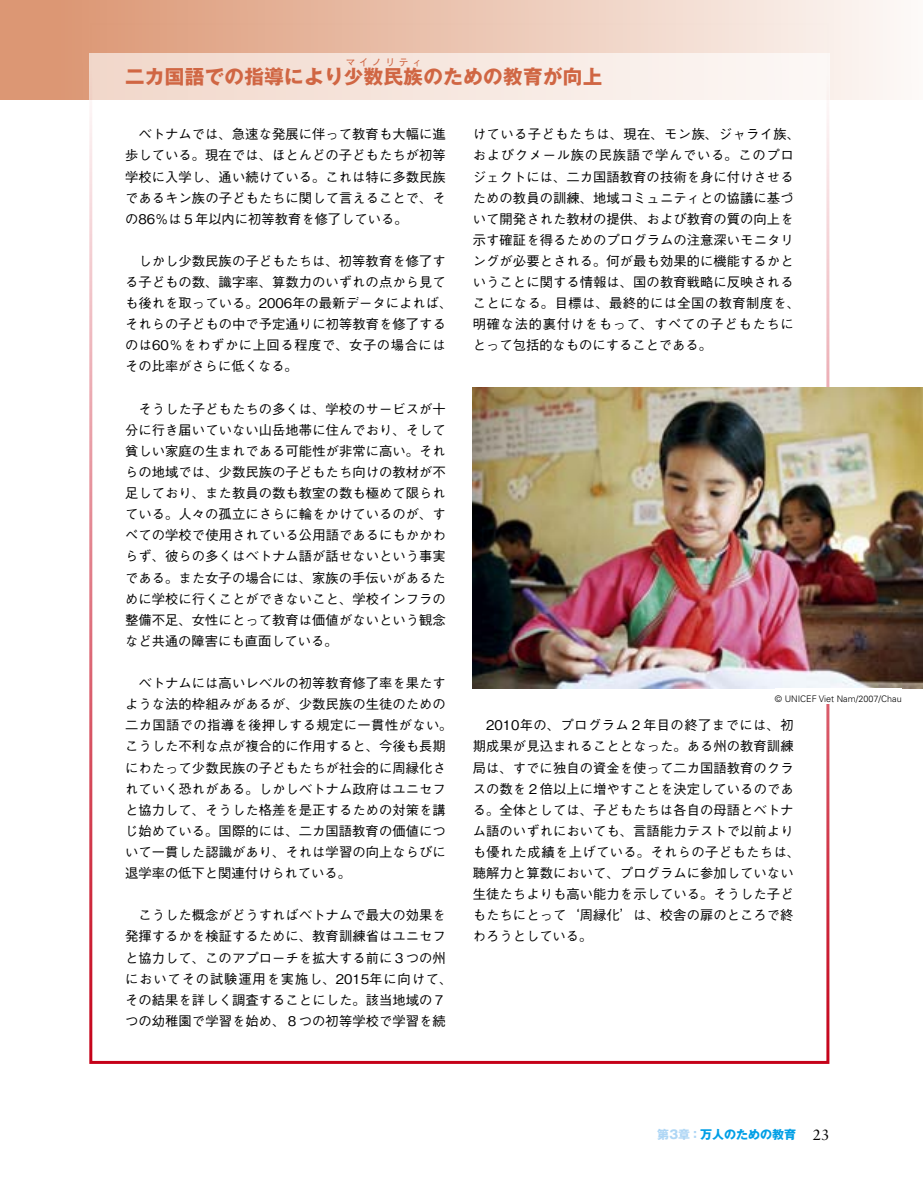
<style>
.page{position:relative;width:923px;height:1191px;background:#fff}
.page>*{position:absolute;margin:0;border:0;box-sizing:border-box;transform-origin:0 0}
.t1{font:700 19.5px "Gothic MB101 Pro";letter-spacing:.02em;color:#d06643}
.t2{font:500 13.35px/21.1px "Gothic BBB Pro";letter-spacing:.005em;color:#000}
.t3{font:700 12px "Gothic MB101 Pro";color:#009fe6}
.t4{font:700 9.75px "Gothic MB101 Pro";letter-spacing:.36em;color:#d06643}
.t5{font:300 9px "Univers LT Std";color:#000}
.s1{color:#aed6f5}
.s2{font-family:"Sabon";font-weight:400;font-size:14.85px;color:#000}
</style>
<div class="page">
<div style="left:0;top:0;width:923px;height:100px;background:linear-gradient(to right,#da916c,#fdf9f8)"></div>
<div style="left:89px;top:53px;width:740px;height:47px;background:linear-gradient(to right,#f1d7ca,#fcf8f6)"></div>
<img style="left:472px;top:387px;width:451px;height:301px">
<p class="t4" style="left:346px;top:54px;width:78px">マイノリティ</p>
<h1 class="t1" style="left:125px;top:60px;width:478px">二カ国語での指導により少数民族のための教育が向上</h1>
<p class="t2" style="left:125px;top:122px;width:322px;text-align:justify;text-indent:13px">ベトナムでは、急速な発展に伴って教育も大幅に進歩している。現在では、ほとんどの子どもたちが初等学校に入学し、通い続けている。これは特に多数民族であるキン族の子どもたちに関して言えることで、その86％は５年以内に初等教育を修了している。</p>
<p class="t2" style="left:125px;top:249px;width:329px;text-indent:13px">しかし少数民族の子どもたちは、初等教育を修了する子どもの数、識字率、算数力のいずれの点から見ても後れを取っている。2006年の最新データによれば、それらの子どもの中で予定通りに初等教育を修了するのは60％をわずかに上回る程度で、女子の場合にはその比率がさらに低くなる。</p>
<p class="t2" style="left:125px;top:396px;width:322px;text-align:justify;text-indent:13px">そうした子どもたちの多くは、学校のサービスが十分に行き届いていない山岳地帯に住んでおり、そして貧しい家庭の生まれである可能性が非常に高い。それらの地域では、少数民族の子どもたち向けの教材が不足しており、また教員の数も教室の数も極めて限られている。人々の孤立にさらに輪をかけているのが、すべての学校で使用されている公用語であるにもかかわらず、彼らの多くはベトナム語が話せないという事実である。また女子の場合には、家族の手伝いがあるために学校に行くことができないこと、学校インフラの整備不足、女性にとって教育は価値がないという観念など共通の障害にも直面している。</p>
<p class="t2" style="left:125px;top:671px;width:329px;text-indent:13px">ベトナムには高いレベルの初等教育修了率を果たすような法的枠組みがあるが、少数民族の生徒のための二カ国語での指導を後押しする規定に一貫性がない。こうした不利な点が複合的に作用すると、今後も長期にわたって少数民族の子どもたちが社会的に周縁化されていく恐れがある。しかしベトナム政府はユニセフと協力して、そうした格差を是正するための対策を講じ始めている。国際的には、二カ国語教育の価値について一貫した認識があり、それは学習の向上ならびに退学率の低下と関連付けられている。</p>
<p class="t2" style="left:125px;top:903px;width:329px;text-align:center">こうした概念がどうすればベトナムで最大の効果を<br>発揮するかを検証するために、教育訓練省はユニセフと協力して、このアプローチを拡大する前に３つの州においてその試験運用を実施し、2015年に向けて、その結果を詳しく調査することにした。該当地域の７つの幼稚園で学習を始め、８つの初等学校で学習を続</p>
<p class="t2" style="left:473px;top:122px;width:329px">けている子どもたちは、現在、モン族、ジャライ族、およびクメール族の民族語で学んでいる。このプロジェクトには、二カ国語教育の技術を身に付けさせるための教員の訓練、地域コミュニティとの協議に基づいて開発された教材の提供、および教育の質の向上を示す確証を得るためのプログラムの注意深いモニタリングが必要とされる。何が最も効果的に機能するかということに関する情報は、国の教育戦略に反映されることになる。目標は、最終的には全国の教育制度を、明確な法的裏付けをもって、すべての子どもたちにとって包括的なものにすることである。</p>
<p class="t5" style="left:775px;top:693px;width:128px">© UNICEF Viet Nam/2007/Chau</p>
<p class="t2" style="left:473px;top:713px;width:329px;text-indent:13px">2010年の、プログラム２年目の終了までには、初期成果が見込まれることとなった。ある州の教育訓練局は、すでに独自の資金を使って二カ国語教育のクラスの数を２倍以上に増やすことを決定しているのである。全体としては、子どもたちは各自の母語とベトナム語のいずれにおいても、言語能力テストで以前よりも優れた成績を上げている。それらの子どもたちは、聴解力と算数において、プログラムに参加していない生徒たちよりも高い能力を示している。そうした子どもたちにとって‘周縁化’は、校舎の扉のところで終わろうとしている。</p>
<p class="t3" style="left:657px;top:1124px;width:174px"><span class="s1">第３章：</span>万人のための教育 <span class="s2">23</span></p>
</div>
